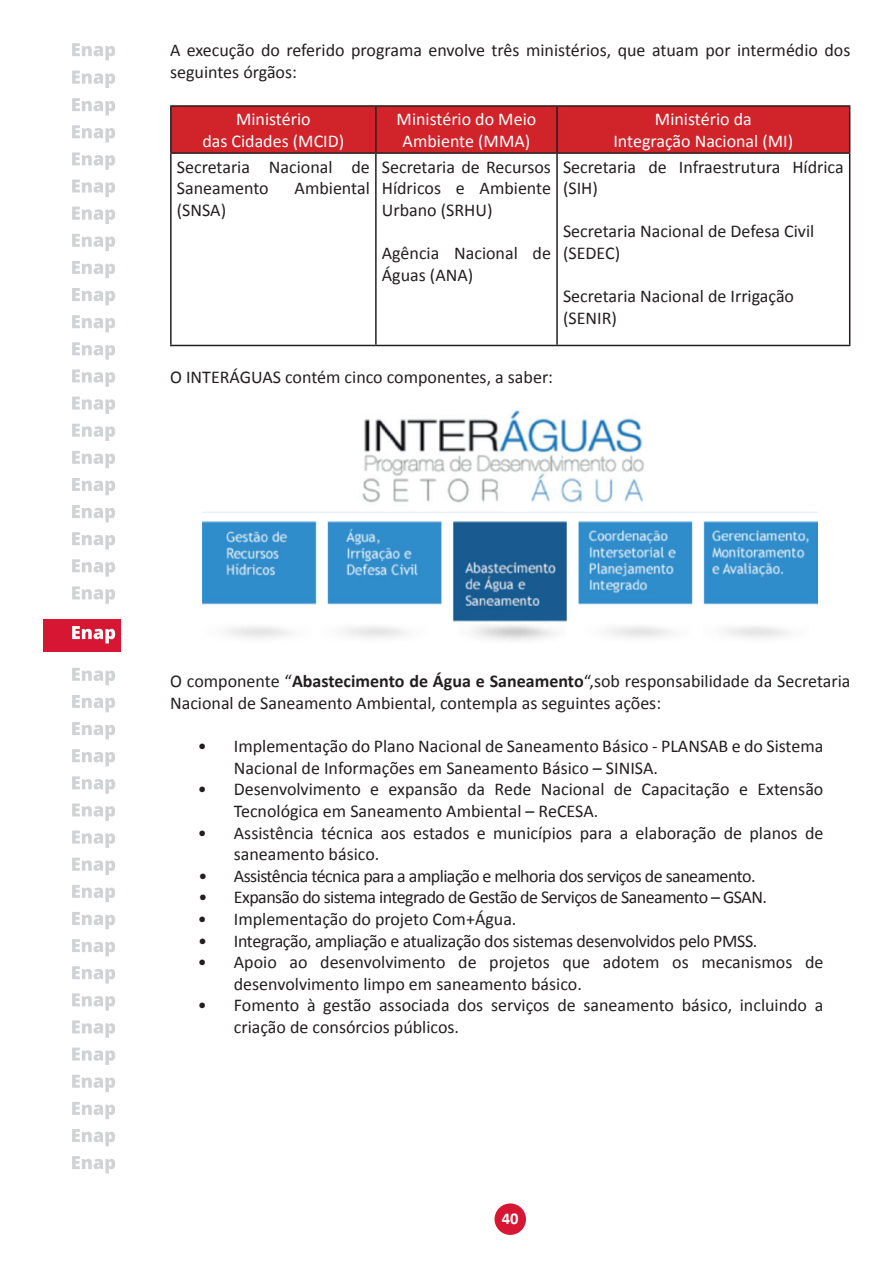
<style>
.page{position:relative;width:893px;height:1263px;background:#fff}
.page>*{position:absolute;margin:0;border:0;box-sizing:border-box;transform-origin:0 0}
.t1{font:18px/21.6px "Calibri";color:#231f20}
.t2{font:18px "Calibri";letter-spacing:-.03em;color:#231f20}
.t3{font:18px/21.6px "Calibri";color:#fff;text-align:center}
.t4{font:18px "Calibri";letter-spacing:-.02em;color:#231f20}
.t5{font:700 16.5px "Calibri";color:#fff}
.s1{font-weight:700}
</style>
<div class="page">
<div style="left:495px;top:1203px;width:31px;height:32px;background:#d71634;border-radius:50%"></div>
<div style="left:44px;top:619px;width:77px;height:32px;background:#d71634"></div>
<svg style="left:72px;top:626px;width:43px;height:17px"></svg>
<svg style="left:72px;top:98px;width:43px;height:17px"></svg>
<svg style="left:72px;top:125px;width:43px;height:18px"></svg>
<svg style="left:72px;top:152px;width:43px;height:18px"></svg>
<svg style="left:72px;top:180px;width:43px;height:17px"></svg>
<svg style="left:72px;top:207px;width:43px;height:17px"></svg>
<svg style="left:72px;top:234px;width:43px;height:17px"></svg>
<svg style="left:72px;top:261px;width:43px;height:17px"></svg>
<svg style="left:72px;top:288px;width:43px;height:17px"></svg>
<svg style="left:72px;top:315px;width:43px;height:17px"></svg>
<svg style="left:72px;top:342px;width:43px;height:18px"></svg>
<svg style="left:72px;top:369px;width:43px;height:18px"></svg>
<svg style="left:72px;top:397px;width:43px;height:17px"></svg>
<svg style="left:72px;top:424px;width:43px;height:17px"></svg>
<svg style="left:72px;top:451px;width:43px;height:17px"></svg>
<svg style="left:72px;top:478px;width:43px;height:17px"></svg>
<svg style="left:72px;top:505px;width:43px;height:17px"></svg>
<svg style="left:72px;top:532px;width:43px;height:17px"></svg>
<svg style="left:72px;top:559px;width:43px;height:18px"></svg>
<svg style="left:72px;top:586px;width:43px;height:18px"></svg>
<svg style="left:72px;top:668px;width:43px;height:17px"></svg>
<svg style="left:72px;top:695px;width:43px;height:17px"></svg>
<svg style="left:72px;top:722px;width:43px;height:17px"></svg>
<svg style="left:72px;top:749px;width:43px;height:17px"></svg>
<svg style="left:72px;top:776px;width:43px;height:18px"></svg>
<svg style="left:72px;top:803px;width:43px;height:18px"></svg>
<svg style="left:72px;top:830px;width:43px;height:18px"></svg>
<svg style="left:72px;top:858px;width:43px;height:17px"></svg>
<svg style="left:72px;top:885px;width:43px;height:17px"></svg>
<svg style="left:72px;top:912px;width:43px;height:17px"></svg>
<svg style="left:72px;top:939px;width:43px;height:17px"></svg>
<svg style="left:72px;top:966px;width:43px;height:17px"></svg>
<svg style="left:72px;top:993px;width:43px;height:18px"></svg>
<svg style="left:72px;top:1020px;width:43px;height:18px"></svg>
<svg style="left:72px;top:1047px;width:43px;height:18px"></svg>
<svg style="left:72px;top:1075px;width:43px;height:17px"></svg>
<svg style="left:72px;top:1102px;width:43px;height:17px"></svg>
<svg style="left:72px;top:1129px;width:43px;height:17px"></svg>
<svg style="left:72px;top:1156px;width:43px;height:17px"></svg>
<svg style="left:72px;top:71px;width:43px;height:17px"></svg>
<svg style="left:72px;top:43px;width:43px;height:18px"></svg>
<div style="left:172px;top:107px;width:677px;height:45px;background:#d1232a"></div>
<hr style="left:170px;top:105px;width:206px;height:2px;background:#231f20">
<hr style="left:170px;top:107px;width:2px;height:45px;background:#231f20">
<hr style="left:376px;top:105px;width:181px;height:2px;background:#231f20">
<hr style="left:375px;top:107px;width:2px;height:45px;background:#231f20">
<hr style="left:557px;top:105px;width:293px;height:2px;background:#231f20">
<hr style="left:556px;top:107px;width:2px;height:45px;background:#231f20">
<hr style="left:849px;top:107px;width:1px;height:45px;background:#231f20">
<hr style="left:170px;top:152px;width:206px;height:2px;background:#231f20">
<hr style="left:170px;top:154px;width:2px;height:191px;background:#231f20">
<hr style="left:376px;top:152px;width:181px;height:2px;background:#231f20">
<hr style="left:375px;top:154px;width:2px;height:191px;background:#231f20">
<hr style="left:557px;top:152px;width:293px;height:2px;background:#231f20">
<hr style="left:556px;top:154px;width:2px;height:191px;background:#231f20">
<hr style="left:849px;top:154px;width:1px;height:191px;background:#231f20">
<hr style="left:170px;top:345px;width:206px;height:1px;background:#231f20">
<hr style="left:376px;top:345px;width:181px;height:1px;background:#231f20">
<hr style="left:557px;top:345px;width:293px;height:1px;background:#231f20">
<img style="left:203px;top:410px;width:615px;height:231px">
<p class="t1" style="left:170px;top:38px;width:682px">A execução do referido programa envolve três ministérios, que atuam por intermédio dos seguintes órgãos:</p>
<p class="t3" style="left:202px;top:108px;width:143px">Ministério<br>das Cidades (MCID)</p>
<p class="t3" style="left:397px;top:108px;width:141px">Ministério do Meio<br>Ambiente (MMA)</p>
<p class="t3" style="left:613px;top:108px;width:181px">Ministério da<br>Integração Nacional (MI)</p>
<p class="t1" style="left:177px;top:155px;width:195px">Secretaria Nacional de<br>Saneamento</p>
<p class="t1" style="left:563px;top:155px;width:282px">Secretaria de Infraestrutura Hídrica (SIH)</p>
<p class="t1" style="left:563px;top:220px;width:253px">Secretaria Nacional de Defesa Civil (SEDEC)</p>
<p class="t1" style="left:563px;top:285px;width:233px">Secretaria Nacional de Irrigação (SENIR)</p>
<p class="t1" style="left:382px;top:155px;width:171px;text-align:justify">Secretaria de Recursos Hídricos e Ambiente Urbano (SRHU)</p>
<p class="t1" style="left:382px;top:241px;width:171px">Agência Nacional de<br>Águas (ANA)</p>
<p class="t1" style="left:295px;top:177px;width:77px">Ambiental</p>
<p class="t1" style="left:177px;top:198px;width:51px">(SNSA)</p>
<p class="t1" style="left:170px;top:366px;width:384px">O INTERÁGUAS contém cinco componentes, a saber:</p>
<p class="t1" style="left:170px;top:670px;width:682px">O componente “<span class="s1">Abastecimento de Água e Saneamento</span>“,sob responsabilidade da Secretaria<br>Nacional de Saneamento Ambiental, contempla as seguintes ações:</p>
<p class="t1" style="left:234px;top:735px;width:591px;text-indent:-36px">• Implementação do Plano Nacional de Saneamento Básico - PLANSAB e do Sistema<br>Nacional de Informações em Saneamento Básico – SINISA.</p>
<p class="t1" style="left:234px;top:778px;width:591px;text-indent:-36px">• Desenvolvimento e expansão da Rede Nacional de Capacitação e Extensão<br>Tecnológica em Saneamento Ambiental – ReCESA.</p>
<p class="t1" style="left:234px;top:821px;width:591px;text-indent:-36px">• Assistência técnica aos estados e municípios para a elaboração de planos de saneamento básico.</p>
<p class="t2" style="left:198px;top:865px;width:559px">• Assistência técnica para a ampliação e melhoria dos serviços de saneamento.</p>
<p class="t2" style="left:198px;top:886px;width:570px">• Expansão do sistema integrado de Gestão de Serviços de Saneamento – GSAN.</p>
<p class="t1" style="left:198px;top:907px;width:320px">• Implementação do projeto Com+Água.</p>
<p class="t4" style="left:198px;top:929px;width:561px">• Integração, ampliação e atualização dos sistemas desenvolvidos pelo PMSS.</p>
<p class="t1" style="left:234px;top:951px;width:591px;text-indent:-36px">• Apoio ao desenvolvimento de projetos que adotem os mecanismos de desenvolvimento limpo em saneamento básico.</p>
<p class="t1" style="left:234px;top:994px;width:591px;text-indent:-36px">• Fomento à gestão associada dos serviços de saneamento básico, incluindo a criação de consórcios públicos.</p>
<p class="t5" style="left:502px;top:1208px;width:18px">40</p>
</div>
